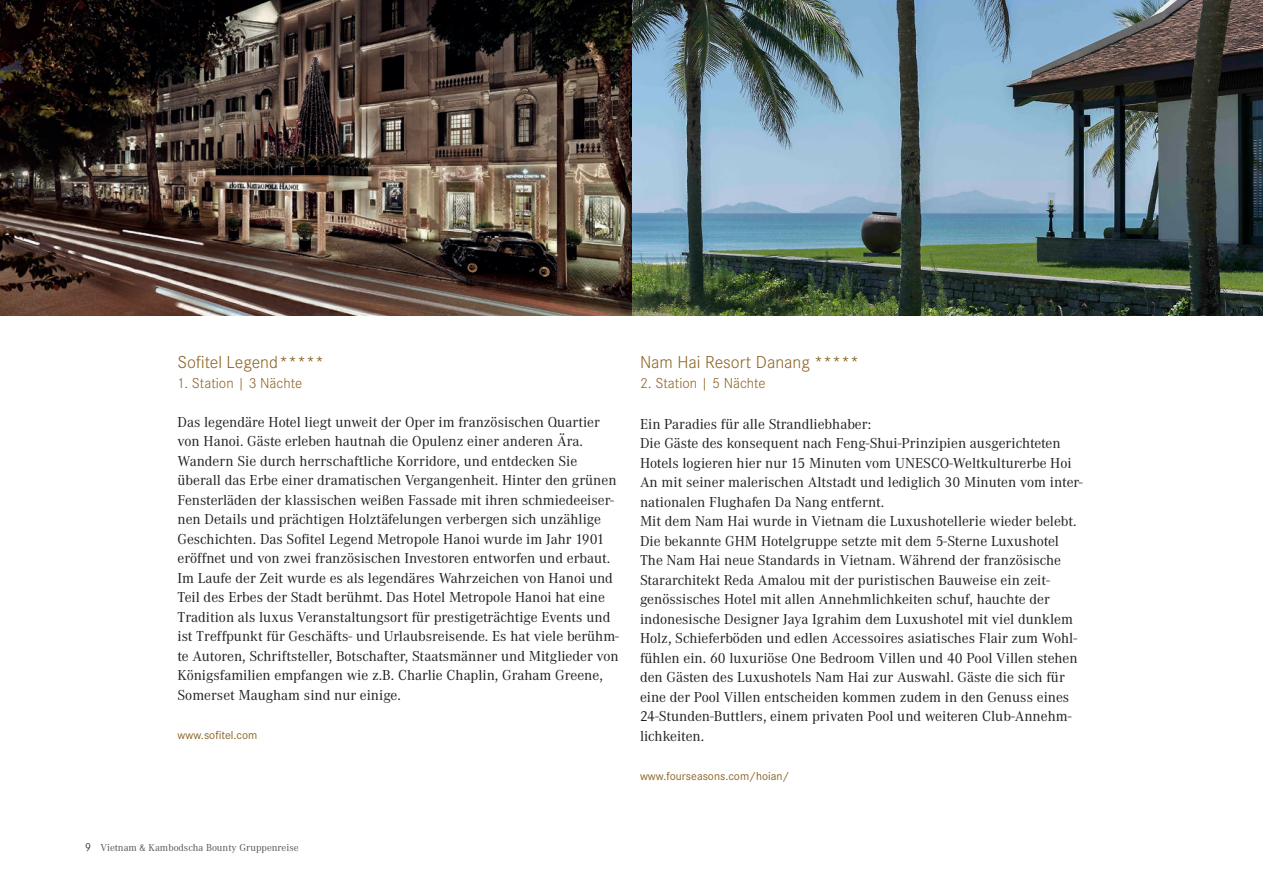
<style>
.page{position:relative;width:1263px;height:893px;background:#fff}
.page>*{position:absolute;margin:0;border:0;box-sizing:border-box;transform-origin:0 0}
.t1{font:300 18px "Corporate S";color:#8c6426}
.t2{font:15px/19.5px "Corporate A";color:#231f20}
.t3{font:300 15px "Corporate S";color:#8c6426}
.t4{font:12px "Corporate S";color:#8c6426}
.t5{font:10.5px "Corporate A";color:#57585a}
.s1{font-family:"Corporate S";font-weight:300;font-size:12px;color:#231f20}
</style>
<div class="page">
<img style="left:0;top:0;width:1263px;height:316px">
<p class="t1" style="left:178px;top:352px;width:148px">Sofitel Legend*****</p>
<p class="t3" style="left:178px;top:374px;width:126px">1. Station | 3 Nächte</p>
<p class="t2" style="left:178px;top:412px;width:443px">Das legendäre Hotel liegt unweit der Oper im französischen Quartier von Hanoi. Gäste erleben hautnah die Opulenz einer anderen Ära.<br>Wandern Sie durch herrschaftliche Korridore, und entdecken Sie überall das Erbe einer dramatischen Vergangenheit. Hinter den grünen Fensterläden der klassischen weißen Fassade mit ihren schmiedeeiser&shy;nen Details und prächtigen Holztäfelungen verbergen sich unzählige Geschichten. Das Sofitel Legend Metropole Hanoi wurde im Jahr 1901 eröffnet und von zwei französischen Investoren entworfen und erbaut.<br>Im Laufe der Zeit wurde es als legendäres Wahrzeichen von Hanoi und Teil des Erbes der Stadt berühmt. Das Hotel Metropole Hanoi hat eine Tradition als luxus Veranstaltungsort für prestigeträchtige Events und ist Treffpunkt für Geschäfts- und Urlaubsreisende. Es hat viele berühm&shy;te Autoren, Schriftsteller, Botschafter, Staatsmänner und Mitglieder von Königsfamilien empfangen wie z.B. Charlie Chaplin, Graham Greene, Somerset Maugham sind nur einige.</p>
<p class="t4" style="left:178px;top:728px;width:81px">www.sofitel.com</p>
<p class="t1" style="left:640px;top:352px;width:221px">Nam Hai Resort Danang *****</p>
<p class="t3" style="left:640px;top:374px;width:127px">2. Station | 5 Nächte</p>
<p class="t2" style="left:640px;top:414px;width:444px">Ein Paradies für alle Strandliebhaber:<br>Die Gäste des konsequent nach Feng-Shui-Prinzipien ausgerichteten Hotels logieren hier nur 15 Minuten vom UNESCO-Weltkulturerbe Hoi An mit seiner malerischen Altstadt und lediglich 30 Minuten vom inter&shy;nationalen Flughafen Da Nang entfernt.<br>Mit dem Nam Hai wurde in Vietnam die Luxushotellerie wieder belebt.<br>Die bekannte GHM Hotelgruppe setzte mit dem 5-Sterne Luxushotel The Nam Hai neue Standards in Vietnam. Während der französische Stararchitekt Reda Amalou mit der puristischen Bauweise ein zeit&shy;genössisches Hotel mit allen Annehmlichkeiten schuf, hauchte der indonesische Designer Jaya Igrahim dem Luxushotel mit viel dunklem Holz, Schieferböden und edlen Accessoires asiatisches Flair zum Wohl&shy;fühlen ein. 60 luxuriöse One Bedroom Villen und 40 Pool Villen stehen den Gästen des Luxushotels Nam Hai zur Auswahl. Gäste die sich für eine der Pool Villen entscheiden kommen zudem in den Genuss eines 24-Stunden-Buttlers, einem privaten Pool und weiteren Club-Annehm&shy;lichkeiten.</p>
<p class="t4" style="left:640px;top:769px;width:151px">www.fourseasons.com/hoian/</p>
<p class="t5" style="left:85px;top:842px;width:215px"><span class="s1">9</span> Vietnam &amp; Kambodscha Bounty Gruppenreise</p>
</div>
